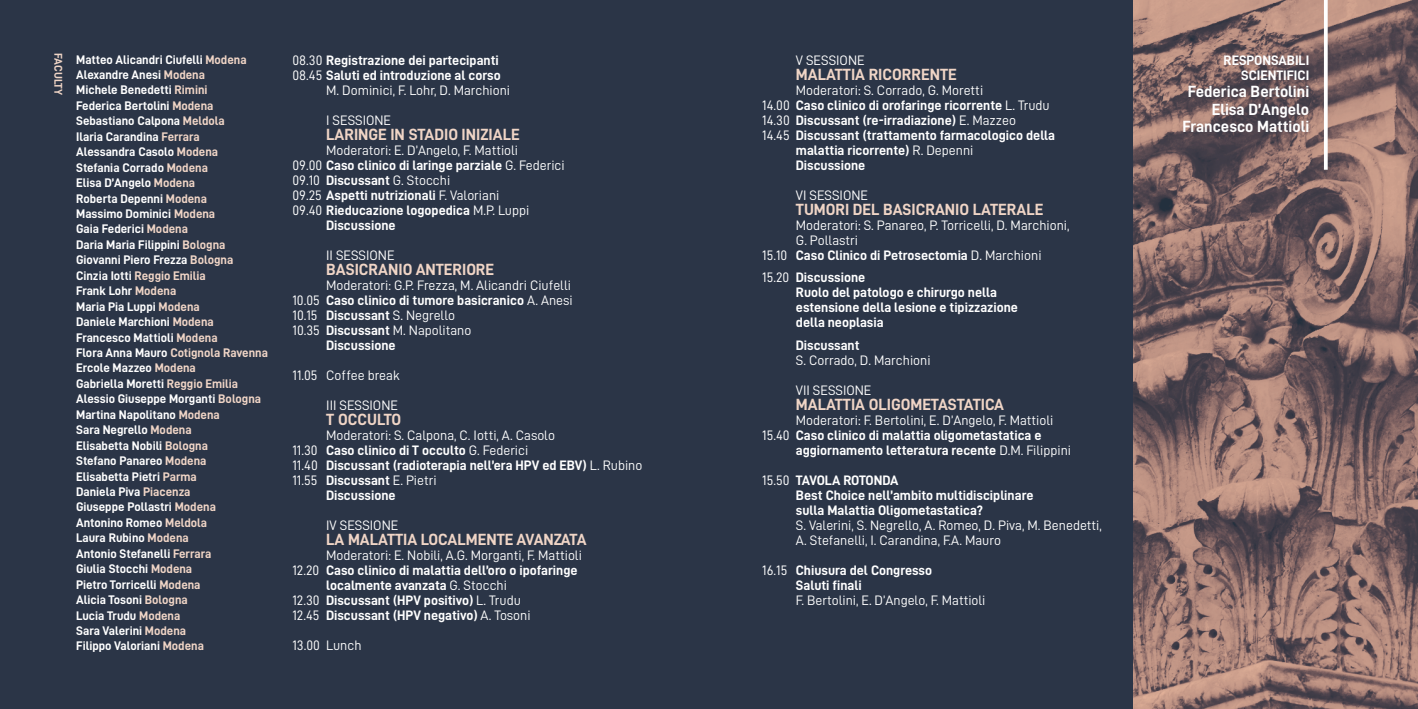
<style>
.page{position:relative;width:1418px;height:709px;background:#fff}
.page>*{position:absolute;margin:0;border:0;box-sizing:border-box;transform-origin:0 0}
.t1{font:16.25px "D DIN Bold";color:#f0d5c6}
.t2{font:16.25px/17.5px "D DIN Bold";color:#fff;text-align:right}
.t3{font:13.75px/15px "D DIN Bold";color:#fff}
.t4{font:13.75px/30px "D DIN";color:#fff}
.t5{font:12.5px/15.5px "D DIN Bold";color:#fff}
.t6{font:11.25px "D DIN Bold";letter-spacing:-.015em;color:#f0d5c6}
.s1{color:#f0d5c6}
.s2{font-family:"D DIN"}
.s3{font-family:"D DIN Bold"}
</style>
<div class="page">
<div style="left:0;top:0;width:1417px;height:709px;background:#2b3547"></div>
<img style="left:1133px;top:0;width:284px;height:709px">
<svg style="left:1323px;top:0;width:4px;height:170px"></svg>
<p class="t6" style="left:65px;top:53px;width:43px;rotate:90deg">FACULTY</p>
<p class="t3" style="left:1223px;top:52px;width:87px;text-align:right">RESPONSABILI<br>SCIENTIFICI</p>
<p class="t5" style="left:76px;top:51px;width:193px">Matteo Alicandri Ciufelli <span class="s1">Modena<br></span>Alexandre Anesi <span class="s1">Modena<br></span>Michele Benedetti <span class="s1">Rimini<br></span>Federica Bertolini <span class="s1">Modena<br></span>Sebastiano Calpona <span class="s1">Meldola<br></span>Ilaria Carandina <span class="s1">Ferrara<br></span>Alessandra Casolo <span class="s1">Modena<br></span>Stefania Corrado <span class="s1">Modena<br></span>Elisa D’Angelo <span class="s1">Modena<br></span>Roberta Depenni <span class="s1">Modena<br></span>Massimo Dominici <span class="s1">Modena<br></span>Gaia Federici <span class="s1">Modena<br></span>Daria Maria Filippini <span class="s1">Bologna<br></span>Giovanni Piero Frezza <span class="s1">Bologna<br></span>Cinzia Iotti <span class="s1">Reggio Emilia<br></span>Frank Lohr <span class="s1">Modena<br></span>Maria Pia Luppi <span class="s1">Modena<br></span>Daniele Marchioni <span class="s1">Modena<br></span>Francesco Mattioli <span class="s1">Modena<br></span>Flora Anna Mauro <span class="s1">Cotignola Ravenna<br></span>Ercole Mazzeo <span class="s1">Modena<br></span>Gabriella Moretti <span class="s1">Reggio Emilia<br></span>Alessio Giuseppe Morganti <span class="s1">Bologna<br></span>Martina Napolitano <span class="s1">Modena<br></span>Sara Negrello <span class="s1">Modena<br></span>Elisabetta Nobili <span class="s1">Bologna<br></span>Stefano Panareo <span class="s1">Modena<br></span>Elisabetta Pietri <span class="s1">Parma<br></span>Daniela Piva <span class="s1">Piacenza<br></span>Giuseppe Pollastri <span class="s1">Modena<br></span>Antonino Romeo <span class="s1">Meldola<br></span>Laura Rubino <span class="s1">Modena<br></span>Antonio Stefanelli <span class="s1">Ferrara<br></span>Giulia Stocchi <span class="s1">Modena<br></span>Pietro Torricelli <span class="s1">Modena<br></span>Alicia Tosoni <span class="s1">Bologna<br></span>Lucia Trudu <span class="s1">Modena<br></span>Sara Valerini <span class="s1">Modena<br></span>Filippo Valoriani <span class="s1">Modena</span></p>
<p class="t3" style="left:292px;top:52px;width:210px"><span class="s2">08.30</span> Registrazione dei partecipanti<br><span class="s2">08.45</span> Saluti ed introduzione al corso</p>
<p class="t4" style="left:326px;top:75px;width:185px">M. Dominici, F. Lohr, D. Marchioni<br>I SESSIONE</p>
<p class="t1" style="left:326px;top:125px;width:195px">LARINGE IN STADIO INIZIALE</p>
<p class="t4" style="left:326px;top:135px;width:193px">Moderatori: E. D’Angelo, F. Mattioli</p>
<p class="t3" style="left:292px;top:157px;width:274px"><span class="s2">09.00</span> Caso clinico di laringe parziale <span class="s2">G. Federici</span></p>
<p class="t4" style="left:292px;top:165px;width:159px">09.10 <span class="s3">Discussant</span> G. Stocchi</p>
<p class="t3" style="left:292px;top:187px;width:208px"><span class="s2">09.25</span> Aspetti nutrizionali <span class="s2">F. Valoriani</span></p>
<p class="t3" style="left:292px;top:202px;width:238px"><span class="s2">09.40</span> Rieducazione logopedica <span class="s2">M.P. Luppi</span></p>
<p class="t3" style="left:326px;top:217px;width:71px">Discussione</p>
<p class="t4" style="left:326px;top:240px;width:70px">II SESSIONE</p>
<p class="t1" style="left:326px;top:260px;width:169px">BASICRANIO ANTERIORE</p>
<p class="t4" style="left:326px;top:270px;width:246px">Moderatori: G.P. Frezza, M. Alicandri Ciufelli</p>
<p class="t3" style="left:292px;top:292px;width:282px"><span class="s2">10.05</span> Caso clinico di tumore basicranico <span class="s2">A. Anesi</span></p>
<p class="t4" style="left:292px;top:307px;width:180px;line-height:15px">10.15 <span class="s3">Discussant</span> S. Negrello<br>10.35 <span class="s3">Discussant</span> M. Napolitano</p>
<p class="t3" style="left:326px;top:337px;width:71px">Discussione</p>
<p class="t4" style="left:292px;top:360px;width:109px;text-align:right">11.05 Coffee break<br>III SESSIONE</p>
<p class="t1" style="left:326px;top:410px;width:76px">T OCCULTO</p>
<p class="t4" style="left:326px;top:420px;width:230px">Moderatori: S. Calpona, C. Iotti, A. Casolo</p>
<p class="t3" style="left:292px;top:442px;width:351px"><span class="s2">11.30</span> Caso clinico di T occulto <span class="s2">G. Federici<br>11.40</span> Discussant (radioterapia nell’era HPV ed EBV) <span class="s2">L. Rubino</span></p>
<p class="t4" style="left:292px;top:465px;width:146px">11.55 <span class="s3">Discussant</span> E. Pietri</p>
<p class="t3" style="left:326px;top:487px;width:71px">Discussione</p>
<p class="t4" style="left:326px;top:510px;width:74px">IV SESSIONE</p>
<p class="t1" style="left:326px;top:530px;width:262px">LA MALATTIA LOCALMENTE AVANZATA</p>
<p class="t4" style="left:326px;top:540px;width:257px">Moderatori: E. Nobili, A.G. Morganti, F. Mattioli</p>
<p class="t3" style="left:292px;top:562px;width:286px"><span class="s2">12.20</span> Caso clinico di malattia dell’oro o ipofaringe</p>
<p class="t3" style="left:326px;top:577px;width:182px">localmente avanzata <span class="s2">G. Stocchi</span></p>
<p class="t3" style="left:292px;top:592px;width:230px"><span class="s2">12.30</span> Discussant (HPV positivo) <span class="s2">L. Trudu</span></p>
<p class="t3" style="left:292px;top:607px;width:240px"><span class="s2">12.45</span> Discussant (HPV negativo) <span class="s2">A. Tosoni</span></p>
<p class="t4" style="left:292px;top:630px;width:71px">13.00 Lunch</p>
<p class="t4" style="left:796px;top:45px;width:70px">V SESSIONE</p>
<p class="t1" style="left:796px;top:65px;width:162px">MALATTIA RICORRENTE</p>
<p class="t4" style="left:796px;top:75px;width:189px">Moderatori: S. Corrado, G. Moretti</p>
<p class="t3" style="left:762px;top:97px;width:289px"><span class="s2">14.00</span> Caso clinico di orofaringe ricorrente <span class="s2">L. Trudu</span></p>
<p class="t3" style="left:762px;top:112px;width:255px"><span class="s2">14.30</span> Discussant (re-irradiazione) <span class="s2">E. Mazzeo</span></p>
<p class="t3" style="left:762px;top:127px;width:294px"><span class="s2">14.45</span> Discussant (trattamento farmacologico della</p>
<p class="t3" style="left:796px;top:142px;width:179px">malattia ricorrente) <span class="s2">R. Depenni</span></p>
<p class="t3" style="left:796px;top:157px;width:71px">Discussione</p>
<p class="t4" style="left:796px;top:180px;width:74px">VI SESSIONE</p>
<p class="t1" style="left:796px;top:200px;width:249px">TUMORI DEL BASICRANIO LATERALE</p>
<p class="t4" style="left:796px;top:217px;width:275px;line-height:15px">Moderatori: S. Panareo, P. Torricelli, D. Marchioni,<br>G. Pollastri</p>
<p class="t3" style="left:762px;top:243px;width:281px;line-height:22.5px"><span class="s2">15.10</span> Caso Clinico di Petrosectomia <span class="s2">D. Marchioni<br>15.20</span> Discussione</p>
<p class="t3" style="left:796px;top:285px;width:224px">Ruolo del patologo e chirurgo nella estensione della lesione e tipizzazione della neoplasia</p>
<p class="t3" style="left:796px;top:337px;width:65px">Discussant</p>
<p class="t4" style="left:796px;top:345px;width:136px">S. Corrado, D. Marchioni<br>VII SESSIONE</p>
<p class="t1" style="left:796px;top:395px;width:210px">MALATTIA OLIGOMETASTATICA</p>
<p class="t4" style="left:796px;top:405px;width:259px">Moderatori: F. Bertolini, E. D’Angelo, F. Mattioli</p>
<p class="t3" style="left:796px;top:427px;width:277px;text-indent:-34px"><span class="s2">15.40</span> Caso clinico di malattia oligometastatica e aggiornamento letteratura recente <span class="s2">D.M. Filippini</span></p>
<p class="t3" style="left:796px;top:472px;width:239px;text-indent:-34px"><span class="s2">15.50</span> TAVOLA ROTONDA<br>Best Choice nell’ambito multidisciplinare sulla Malattia Oligometastatica?</p>
<p class="t4" style="left:796px;top:517px;width:307px;line-height:15px">S. Valerini, S. Negrello, A. Romeo, D. Piva, M. Benedetti,<br>A. Stefanelli, I. Carandina, F.A. Mauro</p>
<p class="t3" style="left:796px;top:562px;width:138px;text-indent:-34px"><span class="s2">16.15</span> Chiusura del Congresso<br>Saluti finali</p>
<p class="t4" style="left:796px;top:585px;width:191px">F. Bertolini, E. D’Angelo, F. Mattioli</p>
<p class="t2" style="left:1182px;top:82px;width:128px">Federica Bertolini<br>Elisa D’Angelo<br>Francesco Mattioli</p>
</div>
